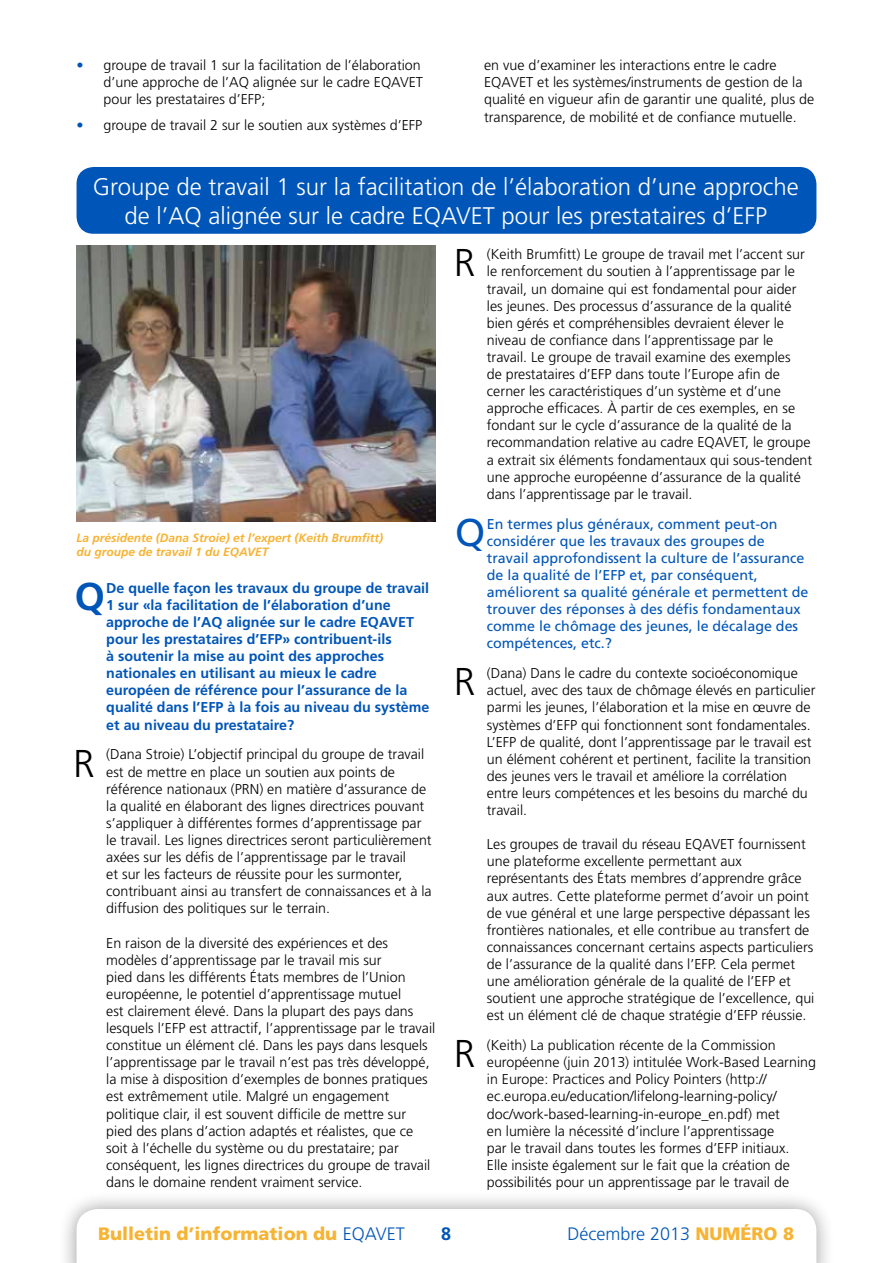
<style>
.page{position:relative;width:893px;height:1263px;background:#fff}
.page>*{position:absolute;margin:0;border:0;box-sizing:border-box;transform-origin:0 0}
.t1{font:300 38.7px "Frutiger LT Std";color:#000}
.t2{font:700 38.7px "Frutiger LT Std";color:#0055b8}
.t3{font:38.7px "Frutiger LT Std";color:#0055b8}
.t4{font:300 24px/28.8px "Frutiger LT Std";color:#fff;text-align:center}
.t5{font:900 18px "Frutiger LT Std";color:#f7b334}
.t6{font:300 18px "Frutiger LT Std";color:#0055b8}
.t7{font:700 18px "Frutiger LT Std";color:#0055b8}
.t8{font:300 14.25px/17.1px "Frutiger LT Std";color:#000}
.t9{font:700 14.25px/17.1px "Frutiger LT Std";color:#0055b8}
.t10{font:14.25px/17.1px "Frutiger LT Std";color:#0055b8}
.t11{font:italic 700 12px/14.4px "Frutiger LT Std";color:#f7b334}
.s1{color:#0055b8}
.s2{font-weight:300;color:#0055b8}
.s3{font-weight:900;color:#f7b334}
</style>
<div class="page">
<div style="left:58px;top:1190px;width:777px;height:73px;background:#000;opacity:.4"></div>
<svg style="left:77px;top:1209px;width:739px;height:54px"></svg>
<div style="left:77px;top:167px;width:739px;height:67px;background:#0055b8;border-radius:17px"></div>
<img style="left:77px;top:245px;width:359px;height:276px">
<p class="t8" style="left:104px;top:57px;width:321px;text-indent:-27px"><span class="s1">•</span> groupe de travail 1 sur la facilitation de l’élaboration d’une approche de l’AQ alignée sur le cadre EQAVET pour les prestataires d’EFP;</p>
<p class="t8" style="left:77px;top:117px;width:347px"><span class="s1">•</span> groupe de travail 2 sur le soutien aux systèmes d’EFP</p>
<p class="t8" style="left:484px;top:57px;width:332px">en vue d’examiner les interactions entre le cadre EQAVET et les systèmes/instruments de gestion de la qualité en vigueur afin de garantir une qualité, plus de transparence, de mobilité et de confiance mutuelle.</p>
<h2 class="t4" style="left:93px;top:173px;width:707px">Groupe de travail 1 sur la facilitation de l’élaboration d’une approche de l’AQ alignée sur le cadre EQAVET pour les prestataires d’EFP</h2>
<p class="t11" style="left:77px;top:531px;width:308px">La présidente (Dana Stroie) et l’expert (Keith Brumfitt) du groupe de travail 1 du EQAVET</p>
<h1 class="t2" style="left:75px;top:574px;width:32px">Q</h1>
<p class="t9" style="left:106px;top:579px;width:325px">De quelle façon les travaux du groupe de travail 1 sur «la facilitation de l’élaboration d’une approche de l’AQ alignée sur le cadre EQAVET pour les prestataires d’EFP» contribuent-ils<br>à soutenir la mise au point des approches nationales en utilisant au mieux le cadre européen de référence pour l’assurance de la qualité dans l’EFP à la fois au niveau du système et au niveau du prestataire?</p>
<h1 class="t1" style="left:73px;top:741px;width:19px">R</h1>
<p class="t8" style="left:106px;top:746px;width:327px">(Dana Stroie) L’objectif principal du groupe de travail est de mettre en place un soutien aux points de référence nationaux (PRN) en matière d’assurance de la qualité en élaborant des lignes directrices pouvant s’appliquer à différentes formes d’apprentissage par le travail. Les lignes directrices seront particulièrement axées sur les défis de l’apprentissage par le travail<br>et sur les facteurs de réussite pour les surmonter, contribuant ainsi au transfert de connaissances et à la diffusion des politiques sur le terrain.</p>
<p class="t8" style="left:106px;top:934px;width:331px">En raison de la diversité des expériences et des modèles d’apprentissage par le travail mis sur<br>pied dans les différents États membres de l’Union européenne, le potentiel d’apprentissage mutuel<br>est clairement élevé. Dans la plupart des pays dans lesquels l’EFP est attractif, l’apprentissage par le travail constitue un élément clé. Dans les pays dans lesquels l’apprentissage par le travail n’est pas très développé, la mise à disposition d’exemples de bonnes pratiques est extrêmement utile. Malgré un engagement politique clair, il est souvent difficile de mettre sur pied des plans d’action adaptés et réalistes, que ce soit à l’échelle du système ou du prestataire; par conséquent, les lignes directrices du groupe de travail dans le domaine rendent vraiment service.</p>
<h1 class="t1" style="left:454px;top:241px;width:19px">R</h1>
<p class="t8" style="left:487px;top:246px;width:327px">(Keith Brumfitt) Le groupe de travail met l’accent sur le renforcement du soutien à l’apprentissage par le travail, un domaine qui est fondamental pour aider les jeunes. Des processus d’assurance de la qualité bien gérés et compréhensibles devraient élever le niveau de confiance dans l’apprentissage par le travail. Le groupe de travail examine des exemples<br>de prestataires d’EFP dans toute l’Europe afin de cerner les caractéristiques d’un système et d’une approche efficaces. À partir de ces exemples, en se fondant sur le cycle d’assurance de la qualité de la recommandation relative au cadre EQAVET, le groupe a extrait six éléments fondamentaux qui sous-tendent une approche européenne d’assurance de la qualité dans l’apprentissage par le travail.</p>
<h1 class="t3" style="left:455px;top:510px;width:32px">Q</h1>
<p class="t10" style="left:487px;top:515px;width:323px">En termes plus généraux, comment peut-on considérer que les travaux des groupes de travail approfondissent la culture de l’assurance de la qualité de l’EFP et, par conséquent, améliorent sa qualité générale et permettent de trouver des réponses à des défis fondamentaux comme le chômage des jeunes, le décalage des compétences, etc.?</p>
<h1 class="t1" style="left:454px;top:660px;width:19px">R</h1>
<p class="t8" style="left:487px;top:665px;width:330px">(Dana) Dans le cadre du contexte socioéconomique actuel, avec des taux de chômage élevés en particulier parmi les jeunes, l’élaboration et la mise en œuvre de systèmes d’EFP qui fonctionnent sont fondamentales.<br>L’EFP de qualité, dont l’apprentissage par le travail est un élément cohérent et pertinent, facilite la transition des jeunes vers le travail et améliore la corrélation entre leurs compétences et les besoins du marché du travail.</p>
<p class="t8" style="left:487px;top:836px;width:329px">Les groupes de travail du réseau EQAVET fournissent une plateforme excellente permettant aux représentants des États membres d’apprendre grâce aux autres. Cette plateforme permet d’avoir un point de vue général et une large perspective dépassant les frontières nationales, et elle contribue au transfert de connaissances concernant certains aspects particuliers de l’assurance de la qualité dans l’EFP. Cela permet une amélioration générale de la qualité de l’EFP et soutient une approche stratégique de l’excellence, qui est un élément clé de chaque stratégie d’EFP réussie.</p>
<h1 class="t1" style="left:454px;top:1032px;width:19px">R</h1>
<p class="t8" style="left:487px;top:1037px;width:331px">(Keith) La publication récente de la Commission européenne (juin 2013) intitulée Work-Based Learning in Europe: Practices and Policy Pointers (http:// ec.europa.eu/education/lifelong-learning-policy/ doc/work-based-learning-in-europe_en.pdf) met<br>en lumière la nécessité d’inclure l’apprentissage<br>par le travail dans toutes les formes d’EFP initiaux.<br>Elle insiste également sur le fait que la création de possibilités pour un apprentissage par le travail de</p>
<p class="t5" style="left:98px;top:1222px;width:308px">Bulletin d’information du <span class="s2">EQAVET</span></p>
<p class="t7" style="left:441px;top:1223px;width:12px">8</p>
<p class="t6" style="left:567px;top:1223px;width:228px">Décembre 2013 <span class="s3">Numéro 8</span></p>
</div>
